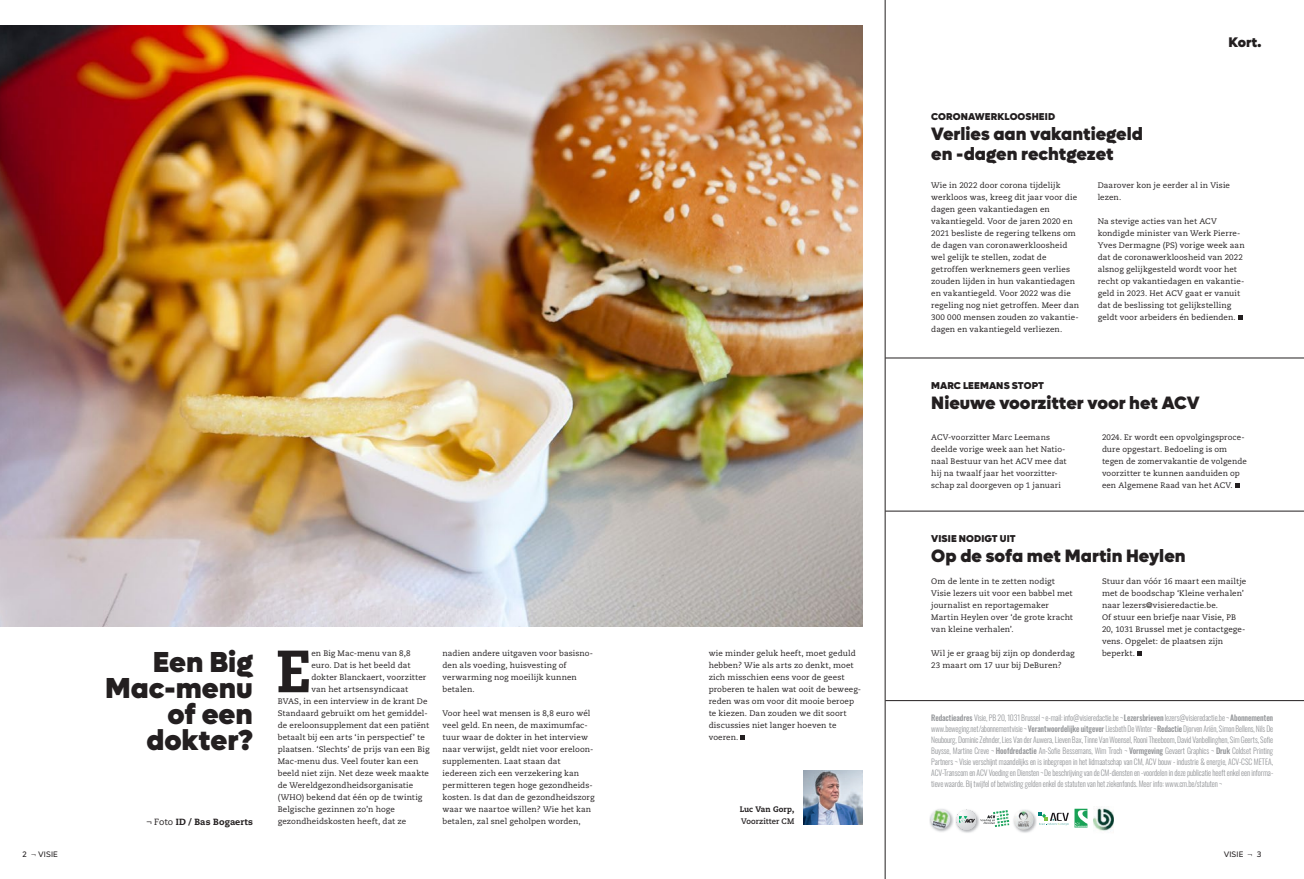
<style>
.page{position:relative;width:1304px;height:879px;background:#fff}
.page>*{position:absolute;margin:0;border:0;box-sizing:border-box;transform-origin:0 0}
.t1{font:800 59.4px "Caecilia LT Pro 85";color:#231f20}
.t2{font:900 29px/26px "Lufga";color:#231f20;text-align:right}
.t3{font:900 18px/20px "Lufga";color:#231f20}
.t4{font:900 14px "Lufga";color:#231f20}
.t5{font:900 10px "Lufga";letter-spacing:.01em;color:#231f20}
.t6{font:800 9px "Caecilia LT Pro 85";letter-spacing:.005em;color:#231f20}
.t7{font:8px/12px "Caecilia LT Pro 55 Roman";letter-spacing:.01em;color:#231f20}
.t8{font:300 8px/11px "Oswald";letter-spacing:-.01em;color:#939598;text-align:justify;scale:.96 1}
.t9{font:8px "Lufga";letter-spacing:.02em;color:#231f20}
.t10{font:700 8px "Caecilia LT Pro 75";letter-spacing:.015em;color:#231f20;scale:.96 1}
.t11{font:800 8px "Caecilia LT Pro 85";letter-spacing:.005em;color:#231f20;scale:.96 1}
.s1{font-family:"Caecilia LT Pro 55 Roman";font-weight:400}
.s2{font-weight:500}
.s3{font-family:"Caecilia LT Pro 45";font-weight:300}
</style>
<div class="page">
<hr style="left:885px;top:0;width:1px;height:879px;background:#231f20">
<hr style="left:885px;top:511px;width:419px;height:1px;background:#231f20">
<hr style="left:885px;top:358px;width:419px;height:1px;background:#231f20">
<hr style="left:885px;top:700px;width:419px;height:1px;background:#231f20">
<svg style="left:1238px;top:315px;width:4px;height:5px"></svg>
<svg style="left:1235px;top:483px;width:4px;height:5px"></svg>
<svg style="left:1137px;top:651px;width:5px;height:5px"></svg>
<img style="left:0;top:26px;width:863px;height:600px">
<svg style="left:741px;top:735px;width:4px;height:5px"></svg>
<img style="left:929px;top:809px;width:46px;height:24px">
<img style="left:930px;top:809px;width:20px;height:20px;border-radius:10px">
<img style="left:1094px;top:808px;width:20px;height:23px">
<img style="left:1013px;top:809px;width:24px;height:24px">
<img style="left:1014px;top:810px;width:20px;height:20px;border-radius:10px">
<svg style="left:956px;top:810px;width:53px;height:20px"></svg>
<svg style="left:1038px;top:808px;width:49px;height:19px"></svg>
<img style="left:803px;top:770px;width:60px;height:54px">
<h3 class="t4" style="left:1228px;top:33px;width:34px">Kort.</h3>
<p class="t5" style="left:931px;top:110px;width:126px">CORONAWERKLOOSHEID</p>
<h3 class="t3" style="left:931px;top:124px;width:213px">Verlies aan vakantiegeld en -dagen rechtgezet</h3>
<p class="t7" style="left:931px;top:179px;width:149px">Wie in 2022 door corona tijdelijk werkloos was, kreeg dit jaar voor die dagen geen vakantiedagen en vakantiegeld. Voor de jaren 2020 en 2021 besliste de regering telkens om de dagen van coronawerkloosheid wel gelijk te stellen, zodat de getroffen werknemers geen verlies zouden lijden in hun vakantiedagen en vakantiegeld. Voor 2022 was die regeling nog niet getroffen. Meer dan 300 000 mensen zouden zo vakantie&shy;dagen en vakantiegeld verliezen.</p>
<p class="t7" style="left:1098px;top:179px;width:134px">Daarover kon je eerder al in Visie lezen.</p>
<p class="t7" style="left:1098px;top:215px;width:148px">Na stevige acties van het ACV kondigde minister van Werk Pierre-Yves Dermagne (PS) vorige week aan dat de coronawerkloosheid van 2022 alsnog gelijkgesteld wordt voor het recht op vakantiedagen en vakantie&shy;geld in 2023. Het ACV gaat er vanuit dat de beslissing tot gelijkstelling geldt voor arbeiders én bedienden.</p>
<h2 class="t2" style="left:105px;top:649px;width:149px">Een Big<br>Mac-menu of een dokter?</h2>
<p class="t7" style="left:709px;top:647px;width:154px">wie minder geluk heeft, moet geduld hebben? Wie als arts zo denkt, moet zich misschien eens voor de geest proberen te halen wat ooit de beweeg&shy;reden was om voor dit mooie beroep te kiezen. Dan zouden we dit soort discussies niet langer hoeven te voeren.</p>
<h1 class="t1" style="left:276px;top:630px;width:37px">E</h1>
<p class="t7" style="left:311px;top:647px;width:101px">en Big Mac-menu van 8,8</p>
<p class="t7" style="left:443px;top:647px;width:152px">nadien andere uitgaven voor basisno&shy;den als voeding, huisvesting of verwarming nog moeilijk kunnen betalen.</p>
<p class="t7" style="left:443px;top:707px;width:154px">Voor heel wat mensen is 8,8 euro wél veel geld. En neen, de maximumfac&shy;tuur waar de dokter in het interview naar verwijst, geldt niet voor ereloon&shy;supplementen. Laat staan dat iedereen zich een verzekering kan permitteren tegen hoge gezondheids&shy;kosten. Is dat dan de gezondheidszorg waar we naartoe willen? Wie het kan</p>
<p class="t7" style="left:311px;top:659px;width:101px">euro. Dat is het beeld dat</p>
<p class="t7" style="left:311px;top:671px;width:117px">dokter Blanckaert, voorzitter</p>
<p class="t7" style="left:311px;top:683px;width:98px">van het artsensyndicaat</p>
<p class="t7" style="left:278px;top:695px;width:151px">BVAS, in een interview in de krant De</p>
<p class="t7" style="left:278px;top:707px;width:151px">Standaard gebruikt om het gemiddel-</p>
<p class="t7" style="left:278px;top:719px;width:153px">de ereloonsupplement dat een patiënt</p>
<p class="t7" style="left:278px;top:731px;width:148px">betaalt bij een arts ‘in perspectief’ te</p>
<p class="t7" style="left:278px;top:743px;width:153px">plaatsen. ‘Slechts’ de prijs van een Big</p>
<p class="t7" style="left:278px;top:755px;width:142px">Mac-menu dus. Veel fouter kan een</p>
<p class="t7" style="left:278px;top:767px;width:153px">beeld niet zijn. Net deze week maakte</p>
<p class="t7" style="left:278px;top:779px;width:137px">de Wereldgezondheidsorganisatie</p>
<p class="t7" style="left:278px;top:791px;width:146px">(WHO) bekend dat één op de twintig</p>
<p class="t7" style="left:278px;top:803px;width:119px">Belgische gezinnen zo’n hoge</p>
<p class="t7" style="left:278px;top:815px;width:130px">gezondheidskosten heeft, dat ze</p>
<p class="t11" style="left:740px;top:804px;width:58px">Luc Van Gorp,</p>
<p class="t10" style="left:741px;top:816px;width:57px">Voorzitter CM</p>
<p class="t6" style="left:146px;top:815px;width:108px"><span class="s1">¬ Foto</span> ID / Bas Bogaerts</p>
<p class="t7" style="left:443px;top:815px;width:140px">betalen, zal snel geholpen worden,</p>
<p class="t5" style="left:931px;top:380px;width:114px">MARC LEEMANS STOPT</p>
<h3 class="t3" style="left:931px;top:393px;width:270px">Nieuwe voorzitter voor het ACV</h3>
<p class="t7" style="left:931px;top:431px;width:137px">ACV-voorzitter Marc Leemans deelde vorige week aan het Natio&shy;naal Bestuur van het ACV mee dat hij na twaalf jaar het voorzitter&shy;schap zal doorgeven op 1 januari</p>
<p class="t7" style="left:1102px;top:431px;width:146px">2024. Er wordt een opvolgingsproce&shy;dure opgestart. Bedoeling is om tegen de zomervakantie de volgende voorzitter te kunnen aanduiden op een Algemene Raad van het ACV.</p>
<p class="t5" style="left:931px;top:532px;width:86px">VISIE NODIGT UIT</p>
<h3 class="t3" style="left:931px;top:545px;width:256px">Op de sofa met Martin Heylen</h3>
<p class="t7" style="left:931px;top:575px;width:143px">Om de lente in te zetten nodigt<br>Visie lezers uit voor een babbel met journalist en reportagemaker<br>Martin Heylen over ‘de grote kracht van kleine verhalen’.</p>
<p class="t7" style="left:931px;top:647px;width:145px">Wil je er graag bij zijn op donderdag<br>23 maart om 17 uur bij DeBuren?</p>
<p class="t7" style="left:1102px;top:575px;width:146px">Stuur dan vóór 16 maart een mailtje met de boodschap ‘Kleine verhalen’ naar lezers@visieredactie.be.<br>Of stuur een briefje naar Visie, PB<br>20, 1031 Brussel met je contactgege&shy;vens. Opgelet: de plaatsen zijn beperkt.</p>
<p class="t8" style="left:931px;top:711px;width:358px"><span class="s2">Redactieadres</span> Visie, PB 20, 1031 Brussel ¬ e-mail: info@visieredactie.be ¬ <span class="s2">Lezersbrieven</span> lezers@visieredactie.be ¬ <span class="s2">Abonnementen </span>www.beweging.net/abonnementvisie ¬ <span class="s2">Verantwoordelijke uitgever</span> Liesbeth De Winter ¬ <span class="s2">Redactie</span> Djorven Ariën, Simon Bellens, Nils De Neubourg, Dominic Zehnder, Lies Van der Auwera, Lieven Bax, Tinne Van Woensel, Rooni Theeboom, David Vanbellinghen, Sim Geerts, Sofie Buysse, Martine Creve ¬ <span class="s2">Hoofdredactie</span> An-Sofie Bessemans, Wim Troch ¬ <span class="s2">Vormgeving</span> Gevaert Graphics ¬ <span class="s2">Druk</span> Coldset Printing Partners ¬ Visie verschijnt maandelijks en is inbegrepen in het lidmaatschap van CM, ACV bouw - industrie &amp; energie, ACV-CSC METEA, ACV-Transcom en ACV Voeding en Diensten ¬ De beschrijving van de CM-diensten en -voordelen in deze publicatie heeft enkel een informa&shy;tieve waarde. Bij twijfel of betwisting gelden enkel de statuten van het ziekenfonds. Meer info: www.cm.be/statuten ¬</p>
<p class="t9" style="left:22px;top:849px;width:37px">2 <span class="s3">¬</span> VISIE</p>
<p class="t9" style="left:1224px;top:849px;width:39px">VISIE <span class="s3">¬</span> 3</p>
</div>
